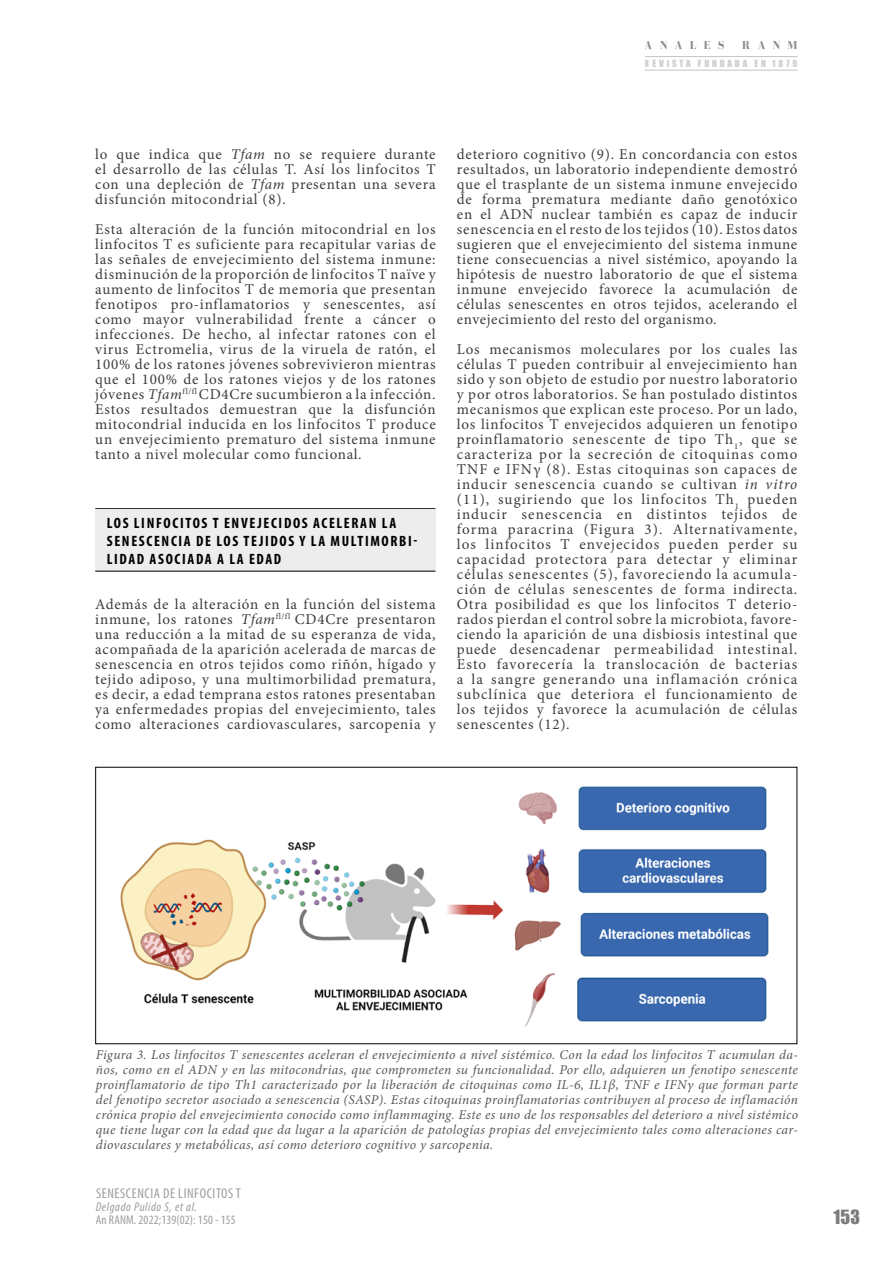
<style>
.page{position:relative;width:893px;height:1263px;background:#fff}
.page>*{position:absolute;margin:0;border:0;box-sizing:border-box;transform-origin:0 0}
.t1{font:18px "Impact";color:#7c7b7b}
.Anales{font:15px/15px "Minion Pro";letter-spacing:.045em;color:#3c3c3b;text-align:justify}
.t2{font:700 condensed 15px/18px "Myriad Pro";letter-spacing:.11em;color:#000}
.t3{font:condensed 14.25px "Myriad Pro";letter-spacing:.04em;color:#9d9d9c}
.t4{font:italic 13.5px/15px "Minion Pro";letter-spacing:.025em;color:#575756;text-align:justify}
.t5{font:condensed 12.75px "Myriad Pro";letter-spacing:.01em;color:#9d9d9c}
.t6{font:italic condensed 12.75px "Myriad Pro";letter-spacing:.05em;color:#9d9d9c}
.t7{font:700 12px "Bodoni FLF";letter-spacing:.6em;color:#3c3c3b}
.t8{font:9px "Impact";letter-spacing:.315em;color:#9d9d9c}
.s1{font-style:italic}
</style>
<div class="page">
<hr style="left:645px;top:56px;width:152px;height:1px;background:#9d9d9c">
<hr style="left:645px;top:70px;width:152px;height:1px;background:#9d9d9c">
<hr style="left:95px;top:508px;width:340px;height:1px;background:#000">
<div style="left:95px;top:509px;width:340px;height:62px;background:#ededed"></div>
<hr style="left:95px;top:571px;width:340px;height:1px;background:#000">
<img style="left:120px;top:786px;width:649px;height:241px">
<p class="t7" style="left:645px;top:39px;width:81px">ANALES</p>
<p class="t7" style="left:742px;top:39px;width:57px">RANM</p>
<p class="t8" style="left:645px;top:56px;width:154px">REVISTA FUNDADA EN 1879</p>
<p class="Anales" style="left:95px;top:147px;width:342px">lo que indica que <span class="s1">Tfam</span> no se requiere durante el desarrollo de las células T. Así los linfocitos T con una depleción de <span class="s1">Tfam</span> presentan una severa disfunción mitocondrial (8).</p>
<p class="Anales" style="left:95px;top:222px;width:342px">Esta alteración de la función mitocondrial en los linfocitos T es suficiente para recapitular varias de las señales de envejecimiento del sistema inmune: disminución de la proporción de linfocitos T naïve y aumento de linfocitos T de memoria que presentan fenotipos pro-inflamatorios y senescentes, así como mayor vulnerabilidad frente a cáncer o infecciones. De hecho, al infectar ratones con el virus Ectromelia, virus de la viruela de ratón, el 100% de los ratones jóvenes sobrevivieron mientras que el 100% de los ratones viejos y de los ratones jóvenes <span class="s1">Tfam</span><sup>fl/fl</sup> CD4Cre sucumbieron a la infección.<br>Estos resultados demuestran que la disfunción mitocondrial inducida en los linfocitos T produce un envejecimiento prematuro del sistema inmune tanto a nivel molecular como funcional.</p>
<p class="t2" style="left:107px;top:514px;width:312px">LOS LINFOCITOS T ENVEJECIDOS ACELERAN LA<br>SENESCENCIA DE LOS TEJIDOS Y LA MULTIMORBI-<br>LIDAD ASOCIADA A LA EDAD</p>
<p class="Anales" style="left:95px;top:597px;width:342px">Además de la alteración en la función del sistema inmune, los ratones <span class="s1">Tfam</span><sup>fl/fl</sup> CD4Cre presentaron una reducción a la mitad de su esperanza de vida, acompañada de la aparición acelerada de marcas de senescencia en otros tejidos como riñón, hígado y tejido adiposo, y una multimorbilidad prematura, es decir, a edad temprana estos ratones presentaban ya enfermedades propias del envejecimiento, tales como alteraciones cardiovasculares, sarcopenia y</p>
<p class="Anales" style="left:457px;top:147px;width:342px">deterioro cognitivo (9). En concordancia con estos resultados, un laboratorio independiente demostró que el trasplante de un sistema inmune envejecido de forma prematura mediante daño genotóxico en el ADN nuclear también es capaz de inducir senescencia en el resto de los tejidos (10). Estos datos sugieren que el envejecimiento del sistema inmune tiene consecuencias a nivel sistémico, apoyando la hipótesis de nuestro laboratorio de que el sistema inmune envejecido favorece la acumulación de células senescentes en otros tejidos, acelerando el envejecimiento del resto del organismo.</p>
<p class="Anales" style="left:457px;top:342px;width:342px">Los mecanismos moleculares por los cuales las células T pueden contribuir al envejecimiento han sido y son objeto de estudio por nuestro laboratorio y por otros laboratorios. Se han postulado distintos mecanismos que explican este proceso. Por un lado, los linfocitos T envejecidos adquieren un fenotipo proinflamatorio senescente de tipo Th<sub>1</sub>, que se caracteriza por la secreción de citoquinas como TNF e IFNγ (8). Estas citoquinas son capaces de inducir senescencia cuando se cultivan <span class="s1">in vitro </span>(11), sugiriendo que los linfocitos Th<sub>1</sub> pueden inducir senescencia en distintos tejidos de forma paracrina (Figura 3). Alternativamente, los linfocitos T envejecidos pueden perder su capacidad protectora para detectar y eliminar células senescentes (5), favoreciendo la acumula&shy;ción de células senescentes de forma indirecta.<br>Otra posibilidad es que los linfocitos T deterio&shy;rados pierdan el control sobre la microbiota, favore&shy;ciendo la aparición de una disbiosis intestinal que puede desencadenar permeabilidad intestinal.<br>Esto favorecería la translocación de bacterias a la sangre generando una inflamación crónica subclínica que deteriora el funcionamiento de los tejidos y favorece la acumulación de células senescentes (12).</p>
<p class="t4" style="left:96px;top:1047px;width:704px">Figura 3. Los linfocitos T senescentes aceleran el envejecimiento a nivel sistémico. Con la edad los linfocitos T acumulan da&shy;ños, como en el ADN y en las mitocondrias, que comprometen su funcionalidad. Por ello, adquieren un fenotipo senescente proinflamatorio de tipo Th1 caracterizado por la liberación de citoquinas como IL-6, IL1β, TNF e IFNγ que forman parte del fenotipo secretor asociado a senescencia (SASP). Estas citoquinas proinflamatorias contribuyen al proceso de inflamación crónica propio del envejecimiento conocido como inflammaging. Este es uno de los responsables del deterioro a nivel sistémico que tiene lugar con la edad que da lugar a la aparición de patologías propias del envejecimiento tales como alteraciones car&shy;diovasculares y metabólicas, así como deterioro cognitivo y sarcopenia.</p>
<p class="t3" style="left:96px;top:1184px;width:146px">SENESCENCIA DE LINFOCITOS T</p>
<p class="t6" style="left:96px;top:1199px;width:103px">Delgado Pulido S, et al.</p>
<p class="t5" style="left:96px;top:1212px;width:141px">An RANM. 2022;139(02): 150- 155</p>
<p class="t1" style="left:833px;top:1203px;width:28px">153</p>
</div>
